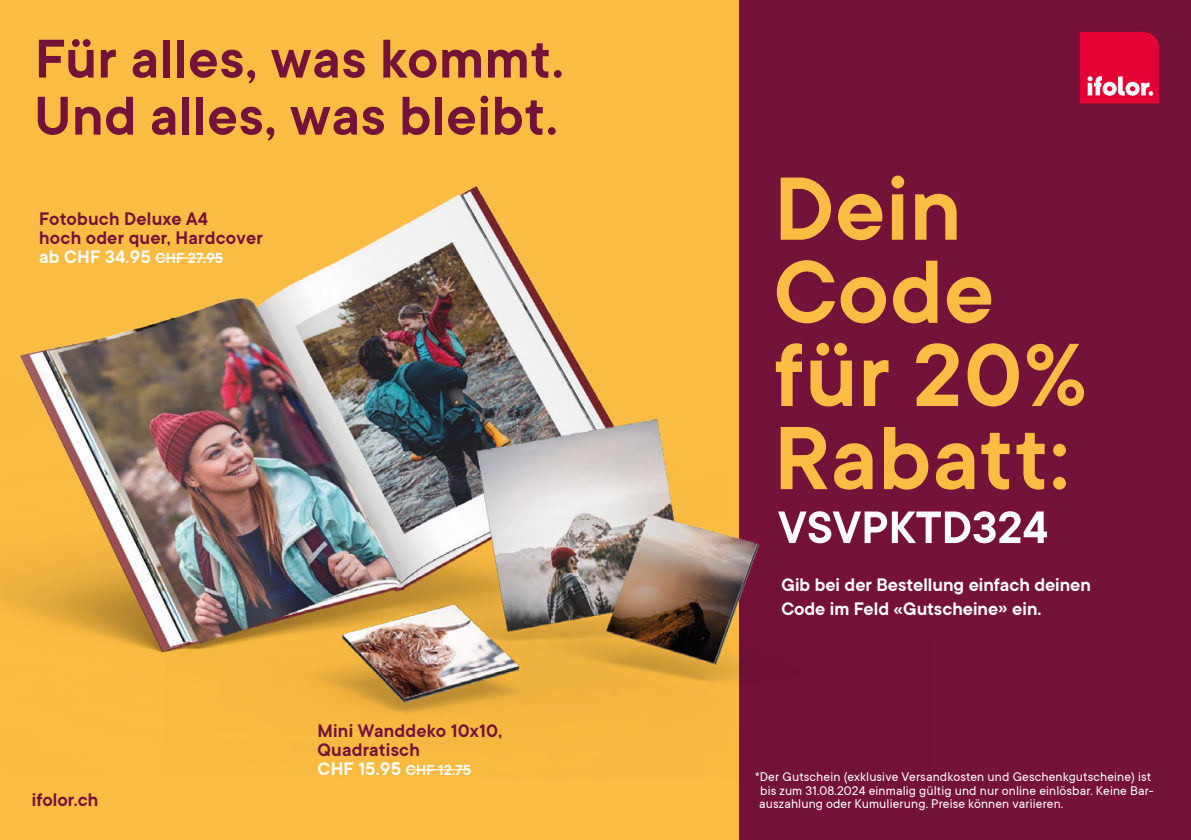
<style>
.page{position:relative;width:1191px;height:840px;background:#fff}
.page>*{position:absolute;margin:0;border:0;box-sizing:border-box;transform-origin:0 0}
.t1{font:600 98.6px/83px "TT Commons";letter-spacing:.01em;color:#fbbc43}
.t2{font:600 60px/57px "TT Commons";letter-spacing:.01em;color:#751239}
.t3{font:600 50px "TT Commons";color:#fff}
.t4{font:600 20px/19px "TT Commons";letter-spacing:.01em;color:#751239}
.t5{font:600 20px/24px "TT Commons";color:#fff}
.t6{font:14px/13.4px "TT Commons";letter-spacing:.01em;color:#fff}
.s1{color:#fff}
.s2{font-size:16px;color:#fff}
</style>
<div class="page">
<div style="left:0;top:0;width:1191px;height:839px;background:#fbbc43"></div>
<div style="left:739px;top:0;width:452px;height:839px;background:#751239"></div>
<img style="left:0;top:185px;width:577px;height:468px">
<img style="left:165px;top:360px;width:595px;height:411px">
<svg style="left:1079px;top:32px;width:80px;height:71px;background:#e41e4a"></svg>
<hr style="left:155px;top:257px;width:68px;height:1px;background:#fff">
<hr style="left:406px;top:769px;width:65px;height:1px;background:#fff">
<h2 class="t2" style="left:34px;top:31px;width:531px">Für alles, was kommt.<br>Und alles, was bleibt.</h2>
<h3 class="t4" style="left:39px;top:210px;width:225px">Fotobuch Deluxe A4<br>hoch oder quer, Hardcover <span class="s1">ab CHF 34.95</span> <span class="s2">CHF 27.95</span></h3>
<h3 class="t4" style="left:32px;top:790px;width:68px">ifolor.ch</h3>
<h3 class="t4" style="left:317px;top:721px;width:186px">Mini Wanddeko 10x10,<br>Quadratisch<br><span class="s1">CHF 15.95</span> <span class="s2">CHF 12.75</span></h3>
<h1 class="t1" style="left:774px;top:169px;width:315px">Dein<br>Code für 20%<br>Rabatt:</h1>
<h3 class="t3" style="left:778px;top:499px;width:271px">VSVPKTD324</h3>
<h3 class="t5" style="left:781px;top:573px;width:311px">Gib bei der Bestellung einfach deinen<br>Code im Feld «Gutscheine» ein.</h3>
<p class="t6" style="left:759px;top:770px;width:396px;text-indent:-4px">*Der Gutschein (exklusive Versandkosten und Geschenkgutscheine) ist bis zum 31.08.2024 einmalig gültig und nur online einlösbar. Keine Bar&shy;auszahlung oder Kumulierung. Preise können variieren.</p>
</div>
